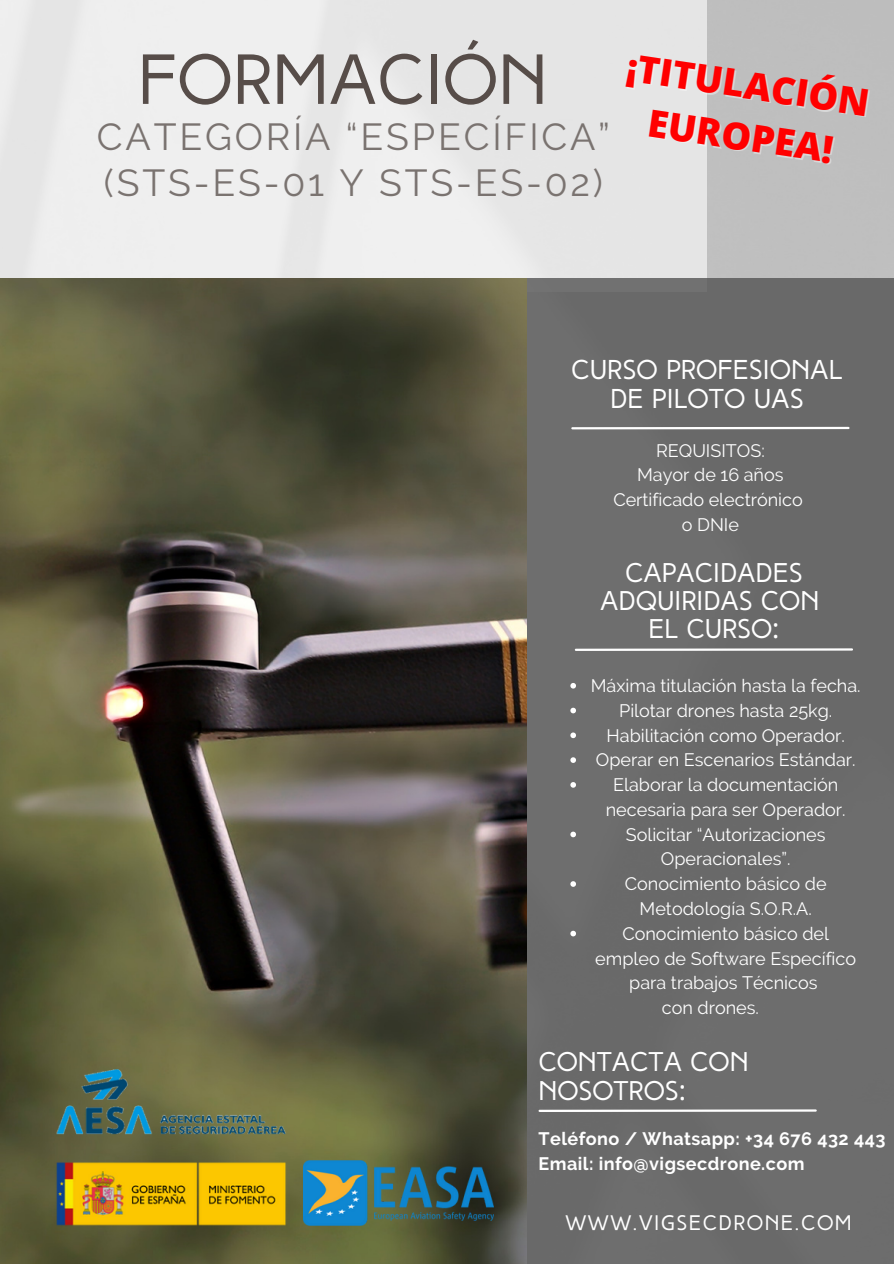
<style>
.page{position:relative;width:894px;height:1264px;background:#fff}
.page>*{position:absolute;margin:0;border:0;box-sizing:border-box;transform-origin:0 0}
.t1{font:70.65px "High Tide Sans";color:#574d49}
.t2{font:37.5px/45px "Raleway";letter-spacing:.075em;color:#7a7370}
.t3{font:800 37.5px/52.1px "Open Sans";color:#f00;text-align:center}
.t4{font:27.3px/28.5px "High Tide Sans";color:#fff;text-align:center}
.t5{font:27px/28.2px "High Tide Sans";color:#fff;text-align:center}
.t6{font:21px "High Tide Sans";letter-spacing:.07em;color:#fff}
.t7{font:18px/24.8px "Raleway";color:#fff;text-align:center}
.t8{font:700 18px "Raleway";letter-spacing:.025em;color:#fff}
.s1{font-family:"Noto Sans"}
</style>
<div class="page">
<div style="left:707px;top:0;width:186px;height:279px;background:#bebebe"></div>
<div style="left:0;top:0;width:707px;height:291px;background:#eaeaea"></div>
<div style="left:525px;top:279px;width:368px;height:984px;background:#6a6a6a"></div>
<hr style="left:572px;top:427px;width:276px;height:2px;background:#fff">
<hr style="left:575px;top:648px;width:276px;height:3px;background:#fff">
<img style="left:0;top:279px;width:526px;height:984px">
<hr style="left:539px;top:1109px;width:276px;height:2px;background:#fff">
<img style="left:314px;top:1160px;width:179px;height:65px">
<img style="left:27px;top:1056px;width:287px;height:194px">
<svg style="left:570px;top:683px;width:6px;height:5px"></svg>
<svg style="left:570px;top:707px;width:6px;height:6px"></svg>
<svg style="left:570px;top:732px;width:6px;height:6px"></svg>
<svg style="left:570px;top:757px;width:6px;height:6px"></svg>
<svg style="left:570px;top:782px;width:6px;height:5px"></svg>
<svg style="left:570px;top:831px;width:6px;height:6px"></svg>
<svg style="left:570px;top:881px;width:6px;height:5px"></svg>
<svg style="left:570px;top:930px;width:6px;height:6px"></svg>
<p class="t1" style="left:138px;top:51px;width:411px">FORMACIÓN</p>
<p class="t2" style="left:97px;top:115px;width:514px">CATEGORÍA “ESPECÍFICA” (STS-ES-01 Y STS-ES-02)</p>
<p class="t3" style="left:630px;top:41px;width:246px;rotate:8deg">¡TITULACIÓN<br>EUROPEA!</p>
<p class="t4" style="left:571px;top:358px;width:273px">CURSO PROFESIONAL<br>DE PILOTO UAS</p>
<p class="t7" style="left:656px;top:438px;width:110px">REQUISITOS:</p>
<p class="t7" style="left:637px;top:462px;width:148px">Mayor de 16 años</p>
<p class="t7" style="left:613px;top:487px;width:191px">Certificado electrónico</p>
<p class="t7" style="left:681px;top:512px;width:59px">o DNIe</p>
<p class="t5" style="left:600px;top:561px;width:221px">CAPACIDADES<br>ADQUIRIDAS CON</p>
<p class="t5" style="left:648px;top:617px;width:132px">EL CURSO<span class="s1">:</span></p>
<p class="t7" style="left:590px;top:673px;width:271px">Máxima titulación hasta la fecha.</p>
<p class="t7" style="left:619px;top:698px;width:215px">Pilotar drones hasta 25kg.</p>
<p class="t7" style="left:606px;top:722px;width:239px">Habilitación como Operador.</p>
<p class="t7" style="left:595px;top:747px;width:261px">Operar en Escenarios Estándar.</p>
<p class="t7" style="left:605px;top:772px;width:241px">Elaborar la documentación necesaria para ser Operador.</p>
<p class="t7" style="left:625px;top:822px;width:201px">Solicitar “Autorizaciones<br>Operacionales”.</p>
<p class="t7" style="left:624px;top:871px;width:203px">Conocimiento básico de<br>Metodología S.O.R.A.</p>
<p class="t7" style="left:595px;top:921px;width:262px">Conocimiento básico del empleo de Software Específico para trabajos Técnicos</p>
<p class="t7" style="left:661px;top:995px;width:99px">con drones.</p>
<p class="t5" style="left:538px;top:1050px;width:212px">CONTACTA CON</p>
<p class="t5" style="left:538px;top:1078px;width:149px">NOSOTROS<span class="s1">:</span></p>
<p class="t8" style="left:538px;top:1128px;width:348px">Teléfono / Whatsapp: +34 676 432 443</p>
<p class="t8" style="left:538px;top:1153px;width:267px">Email: info@vigsecdrone.com</p>
<p class="t6" style="left:565px;top:1214px;width:288px">WWW.VIGSECDRONE.COM</p>
</div>
